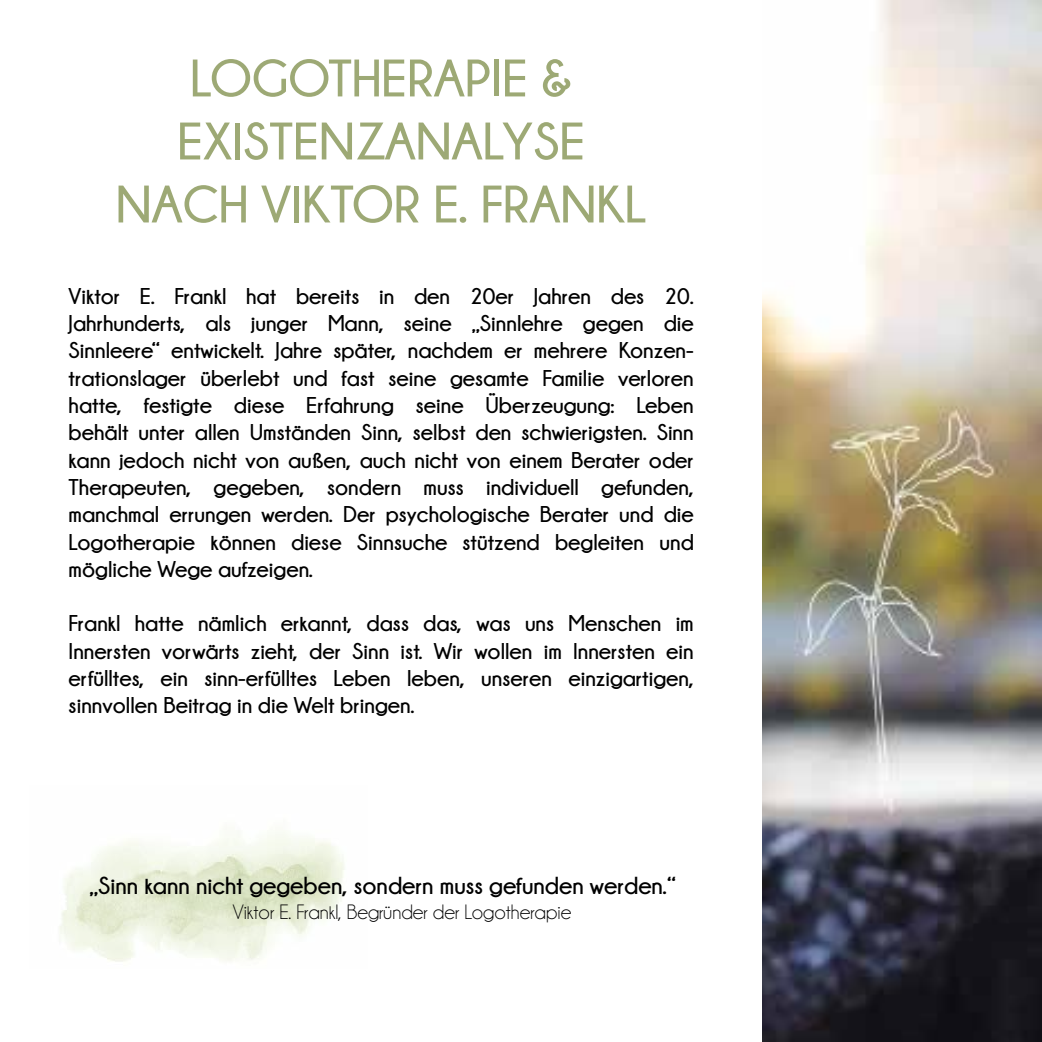
<style>
.page{position:relative;width:1042px;height:1042px;background:#fff}
.page>*{position:absolute;margin:0;border:0;box-sizing:border-box;transform-origin:0 0}
.t1{font:700 52.5px/63px "Champagne&Limousines";color:#9da975;text-align:center}
.t2{font:700 24.5px "Champagne&Limousines";color:#000}
.t3{font:700 22.75px/27.3px "Champagne&Limousines";color:#000;text-align:justify}
.t4{font:21px "Champagne&Limousines";color:#000}
</style>
<div class="page">
<img style="left:762px;top:0;width:280px;height:1042px">
<h1 class="t1" style="left:116px;top:46px;width:532px">LOGOTHERAPIE &amp;<br>EXISTENZANALYSE<br>NACH VIKTOR E. FRANKL</h1>
<p class="t3" style="left:69px;top:282px;width:627px">Viktor E. Frankl hat bereits in den 20er Jahren des 20.<br>Jahrhunderts, als junger Mann, seine „Sinnlehre gegen die Sinnleere“ entwickelt. Jahre später, nachdem er mehrere Konzen&shy;trationslager überlebt und fast seine gesamte Familie verloren hatte, festigte diese Erfahrung seine Überzeugung: Leben behält unter allen Umständen Sinn, selbst den schwierigsten. Sinn kann jedoch nicht von außen, auch nicht von einem Berater oder Therapeuten, gegeben, sondern muss individuell gefunden, manchmal errungen werden. Der psychologische Berater und die Logotherapie können diese Sinnsuche stützend begleiten und mögliche Wege aufzeigen.</p>
<p class="t3" style="left:69px;top:610px;width:627px">Frankl hatte nämlich erkannt, dass das, was uns Menschen im Innersten vorwärts zieht, der Sinn ist. Wir wollen im Innersten ein erfülltes, ein sinn-erfülltes Leben leben, unseren einzigartigen, sinnvollen Beitrag in die Welt bringen.</p>
<p class="t2" style="left:89px;top:872px;width:588px">„Sinn kann nicht gegeben, sondern muss gefunden werden.“</p>
<p class="t4" style="left:233px;top:902px;width:340px">Viktor E. Frankl, Begründer der Logotherapie</p>
</div>
